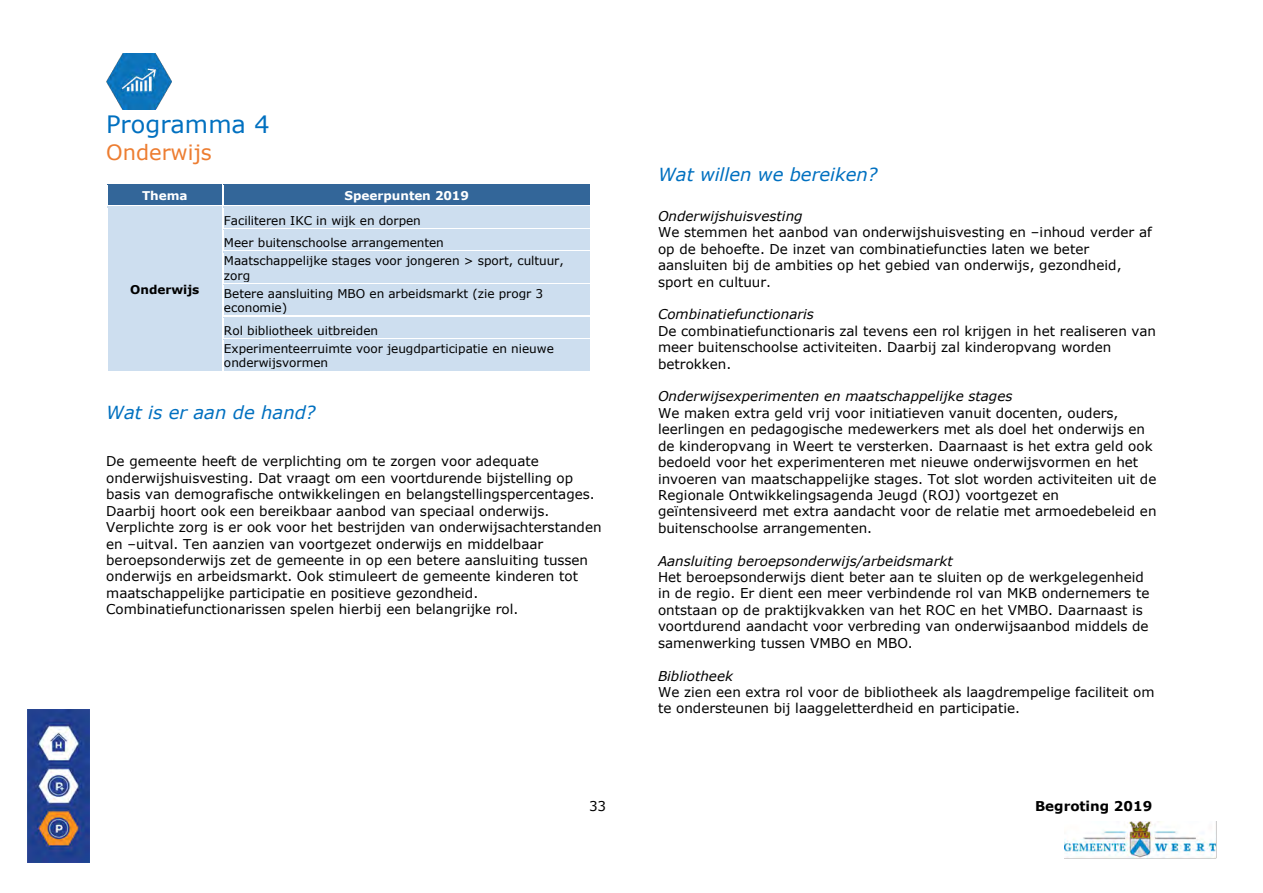
<style>
.page{position:relative;width:1263px;height:893px;background:#fff}
.page>*{position:absolute;margin:0;border:0;box-sizing:border-box;transform-origin:0 0}
.t1{font:24px "Verdana";color:#0070c0}
.t2{font:21px "Verdana";color:#ed7d31}
.t3{font:italic 18px "Verdana";color:#0070c0}
.t4{font:13.5px/16.4px "Verdana";color:#000}
.t5{font:italic 13.5px "Verdana";color:#000}
.t6{font:700 13.5px "Verdana";color:#000}
.t7{font:12px/14.5px "Verdana";color:#000}
.t8{font:700 12px "Verdana";letter-spacing:-.005em;color:#fff}
.t9{font:700 12px "Verdana";color:#000}
</style>
<div class="page">
<img style="left:106px;top:53px;width:66px;height:56px">
<img style="left:1064px;top:821px;width:152px;height:38px">
<div style="left:107px;top:184px;width:115px;height:21px;background:#369"></div>
<div style="left:223px;top:184px;width:367px;height:21px;background:#369"></div>
<div style="left:107px;top:207px;width:115px;height:164px;background:#cddeef"></div>
<div style="left:223px;top:207px;width:367px;height:21px;background:#cddeef"></div>
<div style="left:223px;top:229px;width:367px;height:22px;background:#cddeef"></div>
<div style="left:224px;top:253px;width:366px;height:15px;background:#cddeef"></div>
<div style="left:224px;top:268px;width:366px;height:14px;background:#cddeef"></div>
<hr style="left:223px;top:252px;width:367px;height:1px;background:#cddeef">
<hr style="left:223px;top:282px;width:368px;height:1px;background:#cddeef">
<hr style="left:590px;top:253px;width:1px;height:30px;background:#fff">
<div style="left:224px;top:286px;width:366px;height:14px;background:#cddeef"></div>
<div style="left:224px;top:300px;width:366px;height:15px;background:#cddeef"></div>
<hr style="left:223px;top:284px;width:367px;height:2px;background:#cddeef">
<hr style="left:223px;top:315px;width:368px;height:1px;background:#cddeef">
<hr style="left:590px;top:286px;width:1px;height:30px;background:#fff">
<div style="left:223px;top:317px;width:367px;height:21px;background:#cddeef"></div>
<div style="left:224px;top:341px;width:366px;height:14px;background:#cddeef"></div>
<div style="left:224px;top:355px;width:366px;height:15px;background:#cddeef"></div>
<hr style="left:223px;top:339px;width:367px;height:2px;background:#cddeef">
<hr style="left:223px;top:370px;width:368px;height:1px;background:#cddeef">
<hr style="left:590px;top:341px;width:1px;height:30px;background:#fff">
<img style="left:28px;top:709px;width:62px;height:154px">
<h1 class="t1" style="left:106px;top:109px;width:165px">Programma 4</h1>
<h2 class="t2" style="left:106px;top:138px;width:107px">Onderwijs</h2>
<p class="t8" style="left:142px;top:188px;width:47px">Thema</p>
<p class="t8" style="left:345px;top:188px;width:126px">Speerpunten 2019</p>
<p class="t7" style="left:224px;top:209px;width:221px;line-height:22.5px">Faciliteren IKC in wijk en dorpen<br>Meer buitenschoolse arrangementen</p>
<p class="t7" style="left:224px;top:253px;width:341px">Maatschappelijke stages voor jongeren &gt; sport, cultuur, zorg</p>
<p class="t7" style="left:224px;top:286px;width:321px">Betere aansluiting MBO en arbeidsmarkt (zie progr 3 economie)</p>
<p class="t7" style="left:224px;top:321px;width:331px;line-height:18px">Rol bibliotheek uitbreiden<br>Experimenteerruimte voor jeugdparticipatie en nieuwe</p>
<p class="t7" style="left:224px;top:355px;width:106px">onderwijsvormen</p>
<h3 class="t3" style="left:106px;top:401px;width:211px">Wat is er aan de hand?</h3>
<p class="t4" style="left:106px;top:453px;width:497px">De gemeente heeft de verplichting om te zorgen voor adequate onderwijshuisvesting. Dat vraagt om een voortdurende bijstelling op basis van demografische ontwikkelingen en belangstellingspercentages.<br>Daarbij hoort ook een bereikbaar aanbod van speciaal onderwijs.<br>Verplichte zorg is er ook voor het bestrijden van onderwijsachterstanden en –uitval. Ten aanzien van voortgezet onderwijs en middelbaar beroepsonderwijs zet de gemeente in op een betere aansluiting tussen onderwijs en arbeidsmarkt. Ook stimuleert de gemeente kinderen tot maatschappelijke participatie en positieve gezondheid.<br>Combinatiefunctionarissen spelen hierbij een belangrijke rol.</p>
<p class="t9" style="left:130px;top:282px;width:71px">Onderwijs</p>
<h3 class="t3" style="left:658px;top:163px;width:221px">Wat willen we bereiken?</h3>
<p class="t5" style="left:658px;top:207px;width:146px">Onderwijshuisvesting</p>
<p class="t4" style="left:658px;top:224px;width:495px">We stemmen het aanbod van onderwijshuisvesting en –inhoud verder af op de behoefte. De inzet van combinatiefuncties laten we beter aansluiten bij de ambities op het gebied van onderwijs, gezondheid, sport en cultuur.</p>
<p class="t5" style="left:658px;top:306px;width:157px">Combinatiefunctionaris</p>
<p class="t4" style="left:658px;top:322px;width:500px">De combinatiefunctionaris zal tevens een rol krijgen in het realiseren van meer buitenschoolse activiteiten. Daarbij zal kinderopvang worden betrokken.</p>
<p class="t5" style="left:658px;top:388px;width:356px">Onderwijsexperimenten en maatschappelijke stages</p>
<p class="t4" style="left:658px;top:404px;width:500px">We maken extra geld vrij voor initiatieven vanuit docenten, ouders, leerlingen en pedagogische medewerkers met als doel het onderwijs en de kinderopvang in Weert te versterken. Daarnaast is het extra geld ook bedoeld voor het experimenteren met nieuwe onderwijsvormen en het invoeren van maatschappelijke stages. Tot slot worden activiteiten uit de Regionale Ontwikkelingsagenda Jeugd (ROJ) voortgezet en geïntensiveerd met extra aandacht voor de relatie met armoedebeleid en buitenschoolse arrangementen.</p>
<p class="t5" style="left:658px;top:552px;width:296px">Aansluiting beroepsonderwijs/arbeidsmarkt</p>
<p class="t4" style="left:658px;top:568px;width:493px">Het beroepsonderwijs dient beter aan te sluiten op de werkgelegenheid in de regio. Er dient een meer verbindende rol van MKB ondernemers te ontstaan op de praktijkvakken van het ROC en het VMBO. Daarnaast is voortdurend aandacht voor verbreding van onderwijsaanbod middels de samenwerking tussen VMBO en MBO.</p>
<p class="t5" style="left:658px;top:667px;width:76px">Bibliotheek</p>
<p class="t4" style="left:658px;top:683px;width:498px">We zien een extra rol voor de bibliotheek als laagdrempelige faciliteit om te ondersteunen bij laaggeletterdheid en participatie.</p>
<p class="t4" style="left:589px;top:797px;width:19px">33</p>
<p class="t6" style="left:1035px;top:797px;width:119px">Begroting 2019</p>
</div>
